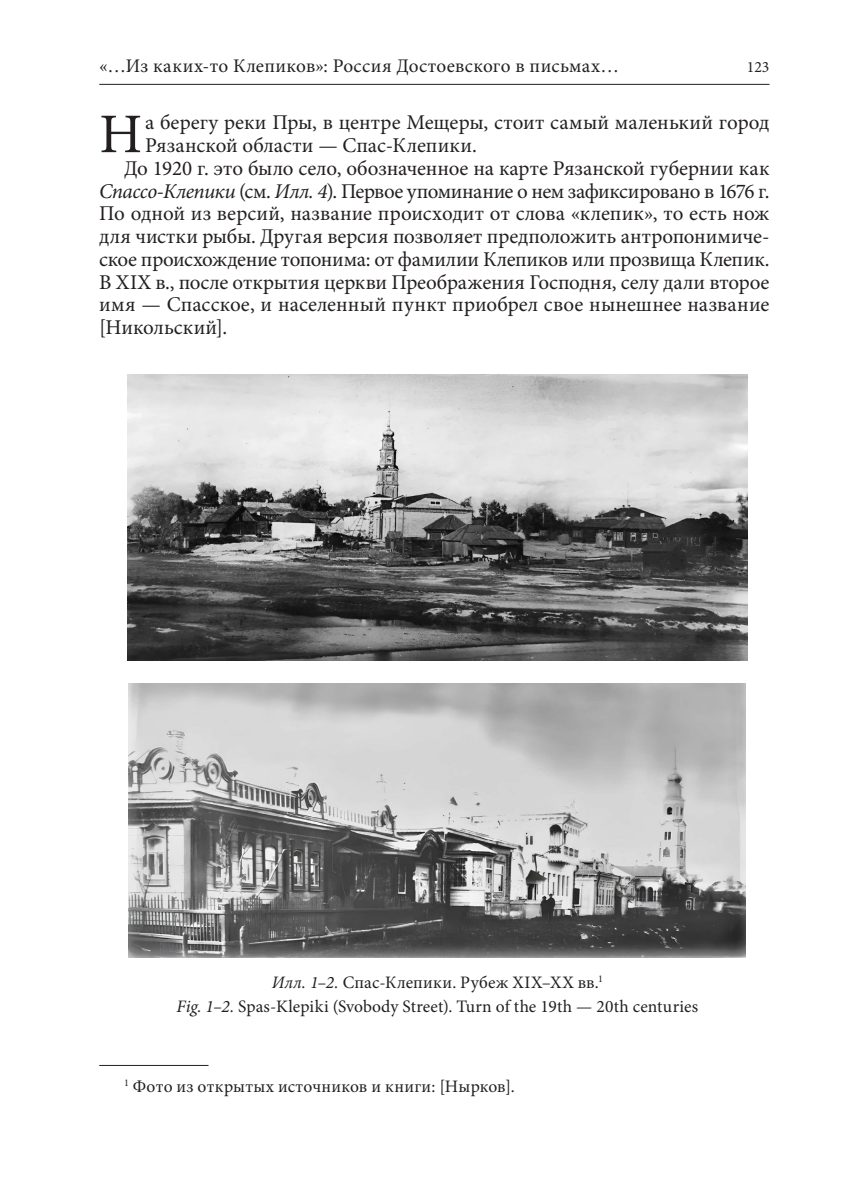
<style>
.page{position:relative;width:844px;height:1191px;background:#fff}
.page>*{position:absolute;margin:0;border:0;box-sizing:border-box;transform-origin:0 0}
.Абзац_буквица{font:56px "Minion Pro";color:#231f20}
.Текст{font:21px/22.8px "Minion Pro";letter-spacing:.01em;color:#231f20;text-align:justify}
.Абзац_буквица-2{font:21px/22.8px "Minion Pro";letter-spacing:.005em;color:#231f20}
.t1{font:19.25px "Minion Pro";letter-spacing:.02em;color:#231f20}
.Илл_подпись{font:17.5px "Minion Pro";letter-spacing:.01em;color:#231f20}
.Текст_сноски{font:17.5px "Minion Pro";letter-spacing:.015em;color:#231f20}
.t2{font:15.75px "Minion Pro";color:#231f20}
.s1{font-style:italic}
</style>
<div class="page">
<hr style="left:99px;top:84px;width:670px;height:1px;background:#231f20">
<hr style="left:99px;top:1065px;width:109px;height:1px;background:#231f20">
<img style="left:127px;top:375px;width:620px;height:285px">
<img style="left:128px;top:683px;width:617px;height:274px">
<p class="t1" style="left:99px;top:53px;width:521px">«…Из каких-то Клепиков»: Россия Достоевского в письмах…</p>
<p class="t2" style="left:746px;top:56px;width:24px">123</p>
<p class="Абзац_буквица" style="left:99px;top:97px;width:44px">Н</p>
<p class="Абзац_буквица-2" style="left:145px;top:111px;width:626px">а берегу реки Пры, в центре Мещеры, стоит самый маленький город<br>Рязанской области — Спас-Клепики.</p>
<p class="Текст" style="left:99px;top:157px;width:671px;text-indent:25px">До 1920 г. это было село, обозначенное на карте Рязанской губернии как <span class="s1">Спассо-Клепики</span> (см. <span class="s1">Илл. 4</span>). Первое упоминание о нем зафиксировано в 1676 г.<br>По одной из версий, название происходит от слова «клепик», то есть нож для чистки рыбы. Другая версия позволяет предположить антропонимиче&shy;ское происхождение топонима: от фамилии Клепиков или прозвища Клепик.<br>В XIX в., после открытия церкви Преображения Господня, селу дали второе имя — Спасское, и населенный пункт приобрел свое нынешнее<sup>1</sup>название [Никольский].</p>
<p class="Илл_подпись" style="left:272px;top:970px;width:333px"><span class="s1">Илл. 1–2.</span> Спас-Клепики. Рубеж XIX–XX вв.<sup>1</sup></p>
<p class="Илл_подпись" style="left:176px;top:995px;width:523px"><span class="s1">Fig. 1–2.</span> Spas-Klepiki (Svobody Street). Turn of the 19th — 20th centuries</p>
<p class="Текст_сноски" style="left:124px;top:1074px;width:392px"><sup>1</sup> Фото из открытых источников и книги: [Нырков].</p>
</div>
